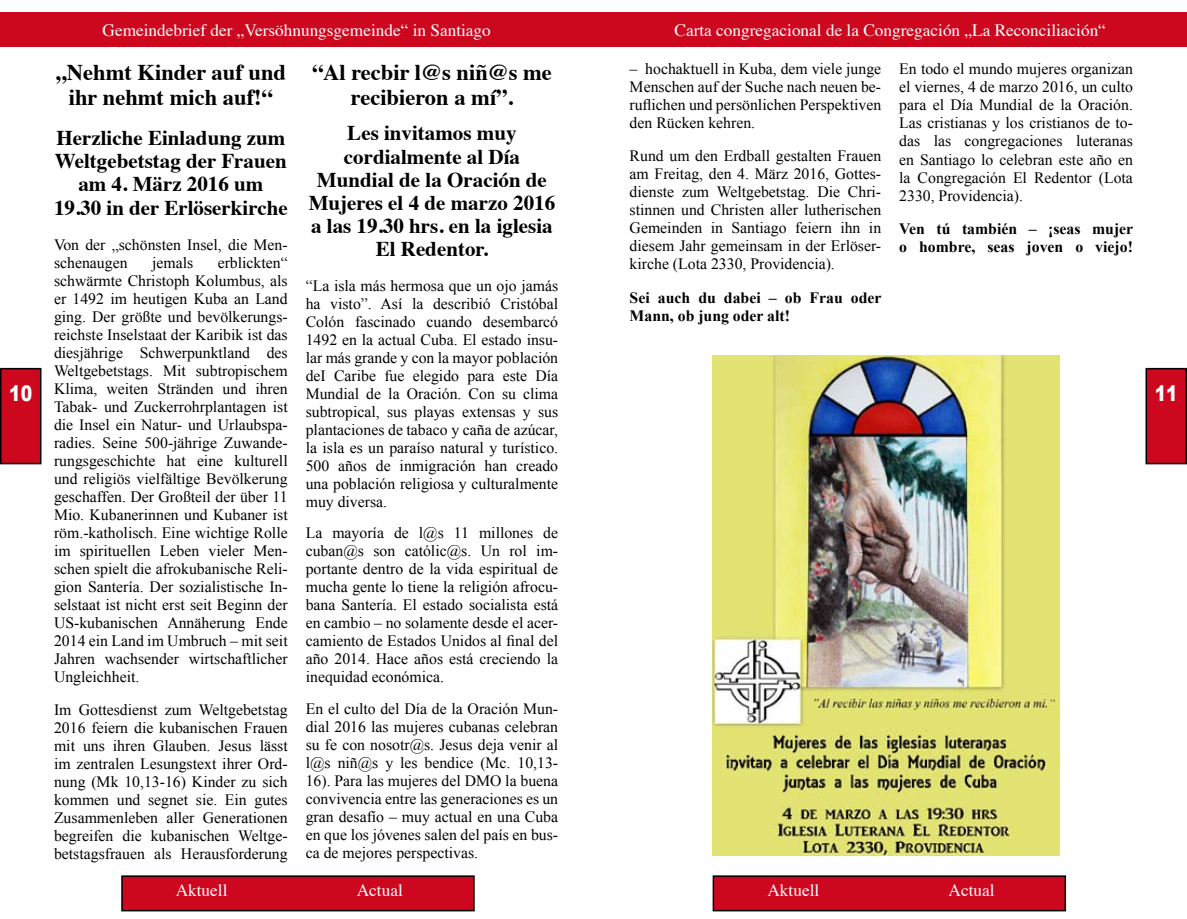
<style>
.page{position:relative;width:1187px;height:919px;background:#fff}
.page>*{position:absolute;margin:0;border:0;box-sizing:border-box;transform-origin:0 0}
.t1{font:700 22.5px/24.8px "Times";color:#000;text-align:center}
.t2{font:900 21.6px "Arial";color:#fff;scale:.8 1}
.t3{font:700 21px/23.1px "Times";color:#000;text-align:center}
.t4{font:17.25px "Times";color:#fff}
.t5{font:15.75px/18px "Times New Roman";color:#000;text-align:justify}
.t6{font:700 15.75px/18px "Times New Roman";color:#000}
</style>
<div class="page">
<div style="left:1px;top:368px;width:40px;height:95px;background:#cd071e"></div>
<div style="left:0;top:368px;width:41px;height:96px;border:2px solid #000"></div>
<div style="left:0;top:13px;width:593px;height:34px;background:#cd071e"></div>
<div style="left:122px;top:876px;width:352px;height:34px;background:#cd071e"></div>
<div style="left:121px;top:875px;width:353px;height:36px;border:2px solid #000"></div>
<div style="left:593px;top:13px;width:593px;height:34px;background:#cd071e"></div>
<div style="left:713px;top:876px;width:352px;height:34px;background:#cd071e"></div>
<div style="left:712px;top:875px;width:353px;height:36px;border:2px solid #000"></div>
<div style="left:1146px;top:368px;width:40px;height:95px;background:#cd071e"></div>
<div style="left:1145px;top:368px;width:41px;height:96px;border:2px solid #000"></div>
<img style="left:712px;top:355px;width:347px;height:500px">
<h2 class="t2" style="left:9px;top:378px;width:30px">10</h2>
<p class="t4" style="left:103px;top:14px;width:390px">Gemeindebrief der „Versöhnungsgemeinde“ in Santiago</p>
<p class="t4" style="left:674px;top:14px;width:433px">Carta congregacional de la Congregación „La Reconciliación“</p>
<h1 class="t1" style="left:56px;top:58px;width:232px">„Nehmt Kinder auf und ihr nehmt mich auf!“</h1>
<h3 class="t3" style="left:54px;top:124px;width:235px">Herzliche Einladung zum<br>Weltgebetstag der Frauen am 4. März 2016 um<br>19.30 in der Erlöserkirche</h3>
<p class="t5" style="left:54px;top:235px;width:235px">Von der „schönsten Insel, die Men&shy;schenaugen</p>
<p class="t5" style="left:152px;top:253px;width:43px">jemals</p>
<p class="t5" style="left:54px;top:253px;width:235px;text-indent:164px">erblickten“ schwärmte Christoph Kolumbus, als er 1492 im heutigen Kuba an Land ging. Der größte und bevölkerungs&shy;reichste Inselstaat der Karibik ist das diesjährige Schwerpunktland des Weltgebetstags. Mit subtropischem Klima, weiten Stränden und ihren Tabak- und Zuckerrohrplantagen ist die Insel ein Natur- und Urlaubspa&shy;radies. Seine 500-jährige Zuwande&shy;rungsgeschichte hat eine kulturell und religiös vielfältige Bevölkerung geschaffen. Der Großteil der über 11<br>Mio. Kubanerinnen und Kubaner ist röm.-katholisch. Eine wichtige Rolle im spirituellen Leben vieler Men&shy;schen spielt die afrokubanische Reli&shy;gion Santería. Der sozialistische In&shy;selstaat ist nicht erst seit Beginn der US-kubanischen Annäherung Ende 2014 ein Land im Umbruch – mit seit Jahren wachsender wirtschaftlicher Ungleichheit.</p>
<p class="t5" style="left:54px;top:700px;width:235px">Im Gottesdienst zum Weltgebetstag 2016 feiern die kubanischen Frauen mit uns ihren Glauben. Jesus lässt im zentralen Lesungstext ihrer Ord&shy;nung (Mk 10,13-16) Kinder zu sich kommen und segnet sie. Ein gutes Zusammenleben aller Generationen begreifen die kubanischen Weltge&shy;betstagsfrauen als Herausforderung</p>
<h1 class="t1" style="left:312px;top:57px;width:241px">“Al recbir l@s niñ@s me recibieron a mí”.</h1>
<h3 class="t3" style="left:309px;top:120px;width:248px">Les invitamos muy cordialmente al Día<br>Mundial de la Oración de<br>Mujeres el 4 de marzo 2016 a las 19.30 hrs. en la iglesia<br>El Redentor.</h3>
<p class="t5" style="left:306px;top:276px;width:254px">“La isla más hermosa que un ojo jamás ha visto”. Así la describió Cristóbal Colón fascinado cuando desembarcó 1492 en la actual Cuba. El estado insu&shy;lar más grande y con la mayor población deI Caribe fue elegido para este Día Mundial de la Oración. Con su clima subtropical, sus playas extensas y sus plantaciones de tabaco y caña de azúcar, la isla es un paraíso natural y turístico.<br>500 años de inmigración han creado una población religiosa y culturalmente muy diversa.</p>
<p class="t5" style="left:306px;top:523px;width:254px">La mayoría de l@s 11 millones de cuban@s son católic@s. Un rol im&shy;portante dentro de la vida espiritual de mucha gente lo tiene la religión afrocu&shy;bana Santería. El estado socialista está en cambio – no solamente desde el acer&shy;camiento de Estados Unidos al final del año 2014. Hace años está creciendo la inequidad económica.</p>
<p class="t5" style="left:306px;top:699px;width:254px">En el culto del Día de la Oración Mun&shy;dial 2016 las mujeres cubanas celebran su fe con nosotr@s. Jesus deja venir al l@s niñ@s y les bendice (Mc. 10,13- 16). Para las mujeres del DMO la buena convivencia entre las generaciones es un gran desafío – muy actual en una Cuba en que los jóvenes salen del país en bus&shy;ca de mejores perspectivas.</p>
<p class="t5" style="left:629px;top:60px;width:253px">– hochaktuell in Kuba, dem viele junge Menschen auf der Suche nach neuen be&shy;ruflichen und persönlichen Perspektiven den Rücken kehren.</p>
<p class="t5" style="left:629px;top:147px;width:253px">Rund um den Erdball gestalten Frauen am Freitag, den 4. März 2016, Gottes&shy;dienste zum Weltgebetstag. Die Chri&shy;stinnen und Christen aller lutherischen Gemeinden in Santiago feiern ihn in diesem Jahr gemeinsam in der Erlöser&shy;kirche (Lota 2330, Providencia).</p>
<p class="t6" style="left:629px;top:288px;width:253px">Sei auch du dabei – ob Frau oder<br>Mann, ob jung oder alt!</p>
<p class="t5" style="left:899px;top:60px;width:235px">En todo el mundo mujeres organizan el viernes, 4 de marzo 2016, un culto para el Día Mundial de la Oración.<br>Las cristianas y los cristianos de to&shy;das las congregaciones luteranas en Santiago lo celebran este año en la Congregación El Redentor (Lota 2330, Providencia).</p>
<p class="t6" style="left:899px;top:219px;width:235px">Ven tú también – ¡seas mujer o hombre, seas joven o viejo!</p>
<p class="t4" style="left:176px;top:874px;width:53px">Aktuell</p>
<p class="t4" style="left:357px;top:874px;width:47px">Actual</p>
<p class="t4" style="left:767px;top:874px;width:53px">Aktuell</p>
<p class="t4" style="left:948px;top:874px;width:47px">Actual</p>
<h2 class="t2" style="left:1154px;top:378px;width:30px">11</h2>
</div>
